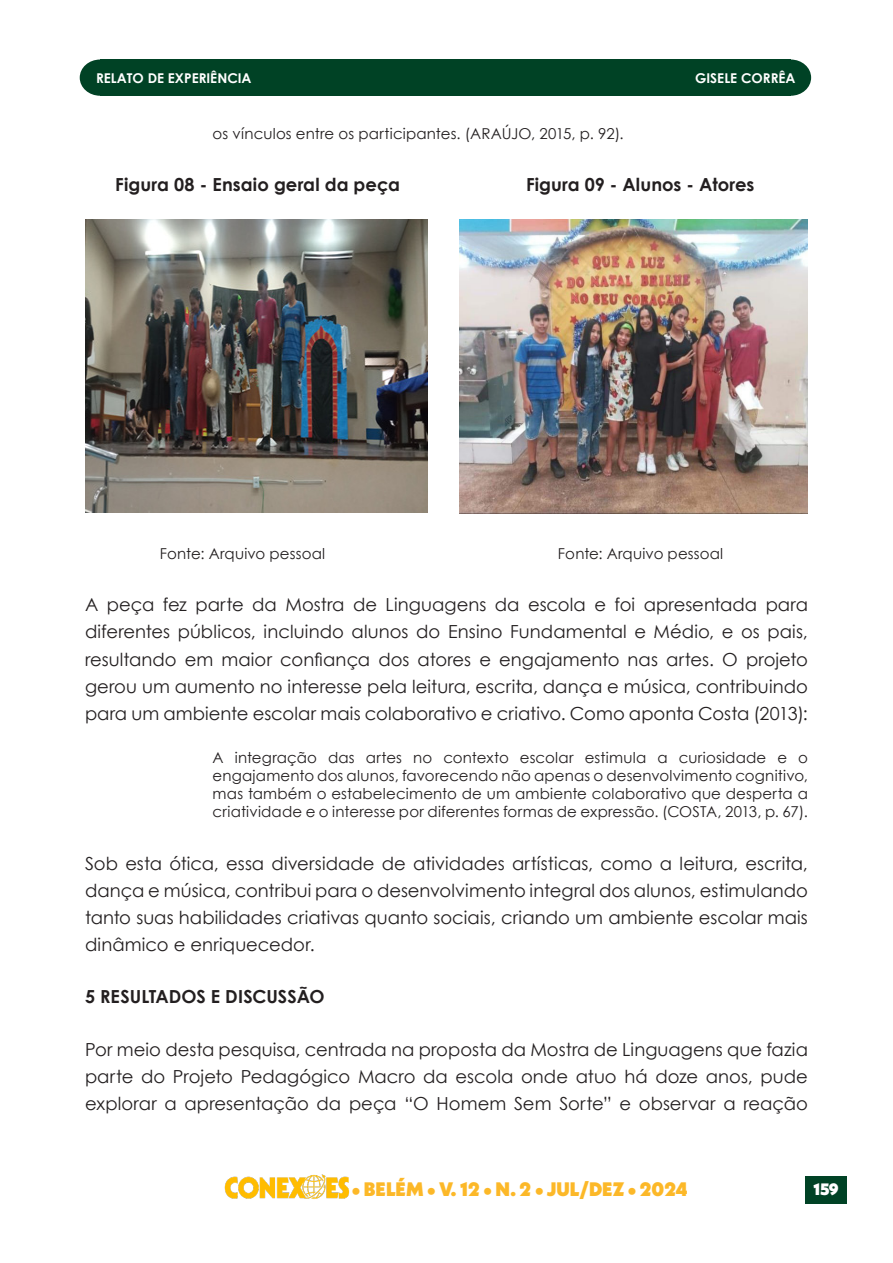
<style>
.page{position:relative;width:893px;height:1263px;background:#fff}
.page>*{position:absolute;margin:0;border:0;box-sizing:border-box;transform-origin:0 0}
.t1{font:900 19.5px "Neue Kabel";color:#fcb828}
.Estilo_de_parágrafo_1{font:18px/27px "Century Gothic";letter-spacing:.005em;color:#231f20;text-align:justify}
.Estilo_de_parágrafo_1-2{font:700 18px "Century Gothic";letter-spacing:.005em;color:#231f20}
.t2{font:900 16.5px "Neue Kabel";color:#fff}
.Paragráfo_menor{font:15px/18px "Century Gothic";letter-spacing:.01em;color:#231f20;text-align:justify}
.Estilo_de_parágrafo_1-3{font:15px "Century Gothic";letter-spacing:.01em;color:#231f20}
.t3{font:700 13.5px "Century Gothic";color:#fff}
</style>
<div class="page">
<div style="left:770px;top:60px;width:41px;height:36px;background:#004225;border-radius:50%"></div>
<div style="left:80px;top:60px;width:40px;height:36px;background:#004225;border-radius:50%"></div>
<div style="left:100px;top:60px;width:691px;height:36px;background:#004225"></div>
<div style="left:805px;top:1176px;width:42px;height:27px;background:#004225"></div>
<img style="left:224px;top:1174px;width:126px;height:25px">
<img style="left:85px;top:219px;width:342px;height:294px">
<img style="left:459px;top:219px;width:349px;height:294px">
<p class="t3" style="left:96px;top:68px;width:157px">RELATO DE EXPERIÊNCIA</p>
<p class="t3" style="left:695px;top:68px;width:102px">GISELE CORRÊA</p>
<p class="Paragráfo_menor" style="left:213px;top:124px;width:413px">os vínculos entre os participantes. (ARAÚJO, 2015, p. 92).</p>
<p class="Estilo_de_parágrafo_1-2" style="left:115px;top:171px;width:286px">Figura 08 - Ensaio geral da peça</p>
<p class="Estilo_de_parágrafo_1-2" style="left:526px;top:171px;width:230px">Figura 09 - Alunos - Atores</p>
<p class="Estilo_de_parágrafo_1-3" style="left:160px;top:543px;width:167px">Fonte: Arquivo pessoal</p>
<p class="Estilo_de_parágrafo_1-3" style="left:558px;top:543px;width:167px">Fonte: Arquivo pessoal</p>
<p class="Estilo_de_parágrafo_1" style="left:85px;top:591px;width:724px">A peça fez parte da Mostra de Linguagens da escola e foi apresentada para diferentes públicos, incluindo alunos do Ensino Fundamental e Médio, e os pais, resultando em maior confiança dos atores e engajamento nas artes. O projeto gerou um aumento no interesse pela leitura, escrita, dança e música, contribuindo para um ambiente escolar mais colaborativo e criativo. Como aponta Costa (2013):</p>
<p class="Paragráfo_menor" style="left:213px;top:748px;width:597px">A integração das artes no contexto escolar estimula a curiosidade e o engajamento dos alunos, favorecendo não apenas o desenvolvimento cognitivo, mas também o estabelecimento de um ambiente colaborativo que desperta a criatividade e o interesse por diferentes formas de expressão. (COSTA, 2013, p. 67).</p>
<p class="Estilo_de_parágrafo_1" style="left:85px;top:849px;width:724px">Sob esta ótica, essa diversidade de atividades artísticas, como a leitura, escrita, dança e música, contribui para o desenvolvimento integral dos alunos, estimulando tanto suas habilidades criativas quanto sociais, criando um ambiente escolar mais dinâmico e enriquecedor.</p>
<p class="Estilo_de_parágrafo_1-2" style="left:85px;top:983px;width:241px">5 RESULTADOS E DISCUSSÃO</p>
<p class="Estilo_de_parágrafo_1" style="left:85px;top:1035px;width:724px">Por meio desta pesquisa, centrada na proposta da Mostra de Linguagens que fazia parte do Projeto Pedagógico Macro da escola onde atuo há doze anos, pude explorar a apresentação da peça “O Homem Sem Sorte” e observar a reação</p>
<p class="t1" style="left:352px;top:1176px;width:338px">• BELÉM • V. 12 • N. 2 • JUL/DEZ • 2024</p>
<p class="t2" style="left:813px;top:1179px;width:27px">159</p>
<p class="t2" style="left:815px;top:1179px;width:22px">1 9</p>
</div>
